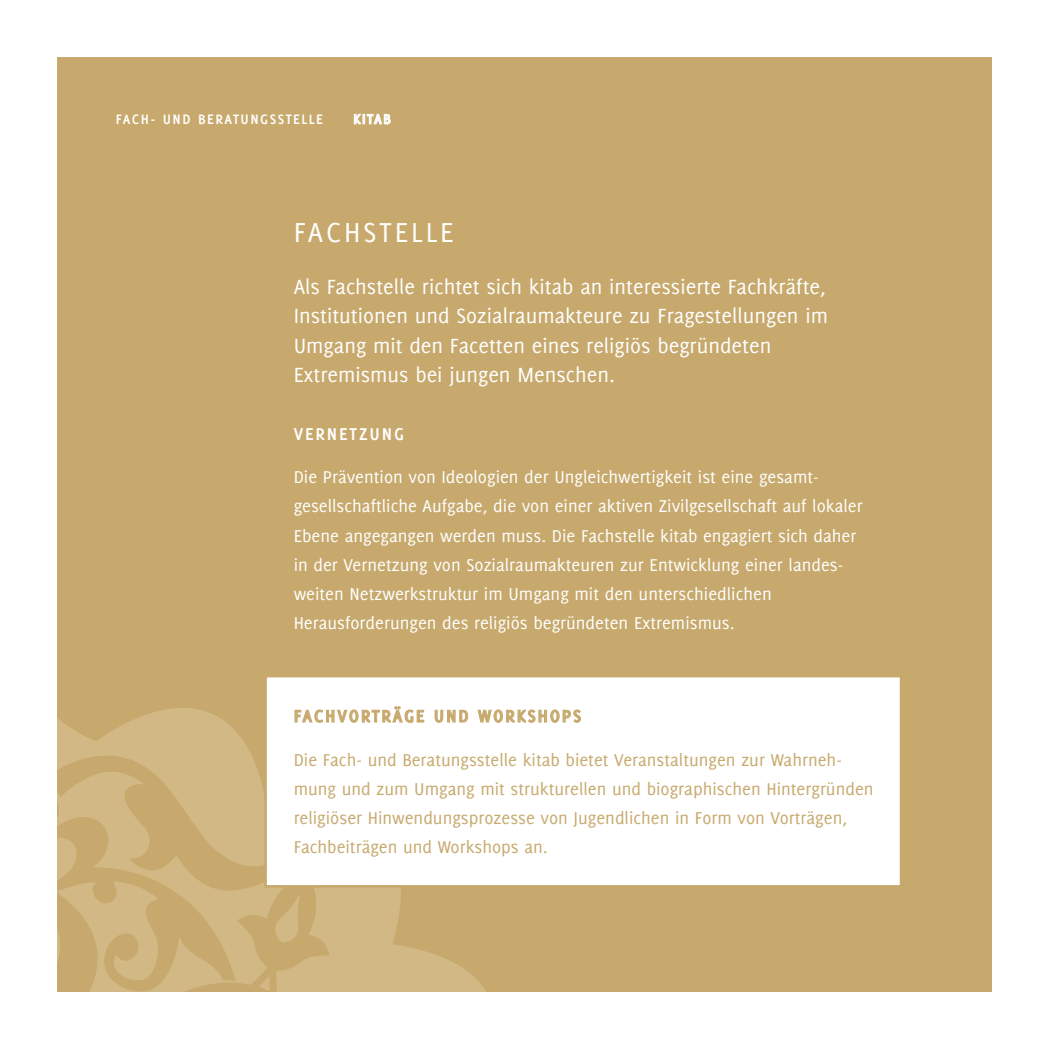
<style>
.page{position:relative;width:1049px;height:1049px;background:#c7a96d}
.page>*{position:absolute;margin:0;border:0;box-sizing:border-box;transform-origin:0 0}
.t1{font:30px "Delicious";letter-spacing:.1em;color:#fff}
.t2{font:22.5px/29.2px "Delicious";color:#fff}
.t3{font:18.75px/29.2px "Delicious";color:#fff}
.t4{font:18.75px/29.2px "Delicious";color:#c7a96d}
.t5{font:700 18.75px "Delicious";letter-spacing:.1em;color:#c7a96d}
.t6{font:700 18.75px "Delicious";letter-spacing:.1em;color:#fff}
.t7{font:700 15px "Delicious";letter-spacing:.1em;color:#fff}
</style>
<div class="page">
<svg style="left:135px;top:708px;width:351px;height:284px;fill:#d2b885"></svg>
<svg style="left:57px;top:718px;width:78px;height:37px;fill:#d2b885"></svg>
<svg style="left:57px;top:755px;width:397px;height:237px"></svg>
<svg style="left:354px;top:114px;width:37px;height:11px"></svg>
<div style="left:266px;top:676px;width:635px;height:210px;background:#fff"></div>
<div style="left:264px;top:675px;width:638px;height:212px;border:2px solid #c7a96d"></div>
<svg style="left:294px;top:706px;width:130px;height:17px"></svg>
<svg style="left:435px;top:709px;width:33px;height:14px"></svg>
<svg style="left:477px;top:709px;width:104px;height:14px"></svg>
<div style="left:0;top:0;width:57px;height:1049px;background:#fff"></div>
<div style="left:992px;top:0;width:57px;height:1049px;background:#fff"></div>
<div style="left:0;top:0;width:1049px;height:57px;background:#fff"></div>
<div style="left:0;top:992px;width:1049px;height:57px;background:#fff"></div>
<p class="t7" style="left:116px;top:110px;width:209px">FACH- UND BERATUNGSSTELLE</p>
<p class="t7" style="left:353px;top:110px;width:39px">KITAB</p>
<h1 class="t1" style="left:294px;top:216px;width:162px">FACHSTELLE</h1>
<p class="t2" style="left:294px;top:272px;width:536px">Als Fachstelle richtet sich kitab an interessierte Fachkräfte, Institutionen und Sozialraumakteure zu Fragestellungen im Umgang mit den Facetten eines religiös begründeten Extremismus bei jungen Menschen.</p>
<p class="t6" style="left:294px;top:423px;width:112px">VERNETZUNG</p>
<p class="t3" style="left:294px;top:462px;width:570px">Die Prävention von Ideologien der Ungleichwertigkeit ist eine gesamt&shy;gesellschaftliche Aufgabe, die von einer aktiven Zivilgesellschaft auf lokaler Ebene angegangen werden muss. Die Fachstelle kitab engagiert sich daher in der Vernetzung von Sozialraumakteuren zur Entwicklung einer landes&shy;weiten Netzwerkstruktur im Umgang mit den unterschiedlichen Herausforderungen des religiös begründeten Extremismus.</p>
<p class="t5" style="left:294px;top:705px;width:289px">FACHVORTRÄGE UND WORKSHOPS</p>
<p class="t4" style="left:294px;top:745px;width:581px">Die Fach- und Beratungsstelle kitab bietet Veranstaltungen zur Wahrneh&shy;mung und zum Umgang mit strukturellen und biographischen Hintergründen religiöser Hinwendungsprozesse von Jugendlichen in Form von Vorträgen, Fachbeiträgen und Workshops an.</p>
</div>
